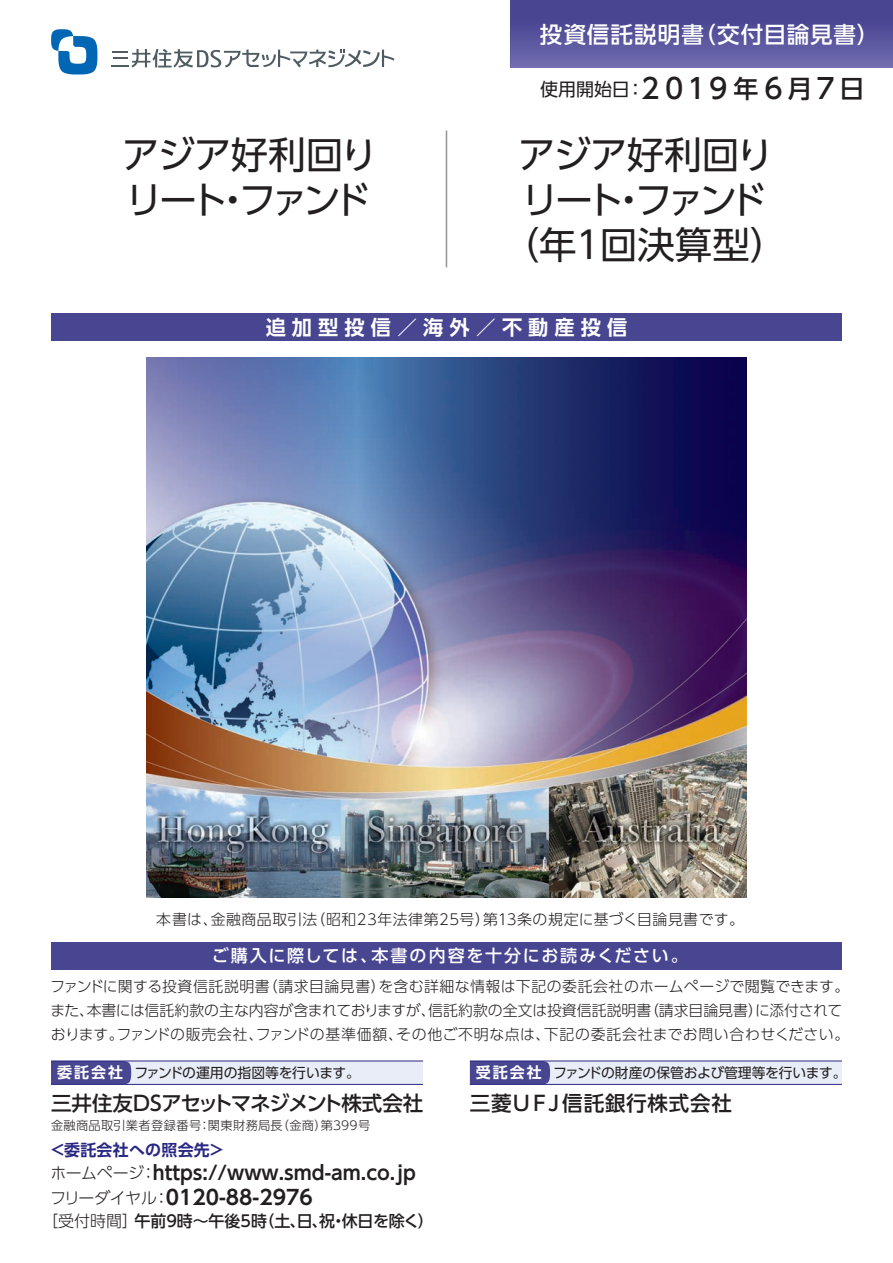
<style>
.page{position:relative;width:893px;height:1263px;background:#fff}
.page>*{position:absolute;margin:0;border:0;box-sizing:border-box;transform-origin:0 0}
.t1{font:37.5px/45px "UD Shin Go Pro";letter-spacing:-.085em;color:#231f20}
.t2{font:500 22.5px "UD Shin Go Pro";letter-spacing:.05em;color:#fff}
.t3{font:500 20.55px "UD Shin Go Pro";letter-spacing:-.05em;color:#231f20}
.t4{font:500 20.55px "UD Shin Go Pro";letter-spacing:.035em;color:#231f20}
.t5{font:700 20.25px "UD Shin Go Pro De";color:#231f20}
.t6{font:700 20.25px "UD Shin Go Pro De";letter-spacing:.3em;color:#fff}
.t7{font:700 19.2px "UD Shin Go Pro De";color:#231f20}
.t8{font:18px "UD Shin Go Pro";color:#231f20}
.t9{font:500 16.95px "UD Shin Go Pro";letter-spacing:.1em;color:#fff}
.t10{font:500 15.9px "UD Shin Go Pro";color:#231f20}
.t11{font:700 15.9px "UD Shin Go Pro De";letter-spacing:.015em;color:#292781}
.t12{font:700 15px "UD Shin Go Pro De";color:#fff}
.t13{font:300 14.85px/23.9px "UD Shin Go Pro";letter-spacing:.015em;color:#231f20}
.t14{font:13.8px "UD Shin Go Pro";letter-spacing:-.025em;color:#231f20}
.t15{font:300 12.15px "UD Shin Go Pro";letter-spacing:.025em;color:#231f20}
.s1{font-weight:500;font-size:27.75px}
.s2{font-weight:500;font-size:24.9px}
.s3{font-family:"UD Shin Go Pro De";font-weight:700;font-size:15px;color:#fff}
.s4{font-family:"UD Shin Go Pro";font-weight:300;font-size:15.9px}
.s5{font-weight:300}
</style>
<div class="page">
<div style="left:51px;top:942px;width:791px;height:27px;background:#484691"></div>
<div style="left:531px;top:1061px;width:311px;height:23px;background:#e8edf7"></div>
<div style="left:470px;top:1062px;width:80px;height:22px;background:#484691"></div>
<hr style="left:470px;top:1084px;width:372px;height:1px;background:#292781">
<hr style="left:470px;top:1061px;width:372px;height:1px;background:#292781">
<div style="left:115px;top:1061px;width:308px;height:23px;background:#e8edf7"></div>
<div style="left:51px;top:1062px;width:80px;height:22px;background:#484691"></div>
<hr style="left:51px;top:1084px;width:372px;height:1px;background:#292781">
<hr style="left:51px;top:1061px;width:372px;height:1px;background:#292781">
<div style="left:51px;top:314px;width:791px;height:27px;background:#484691"></div>
<hr style="left:446px;top:130px;width:1px;height:137px;background:#939598">
<img style="left:146px;top:357px;width:601px;height:540px">
<svg style="left:51px;top:29px;width:46px;height:46px"></svg>
<svg style="left:111px;top:49px;width:283px;height:19px"></svg>
<div style="left:510px;top:0;width:383px;height:68px;background:#484691"></div>
<img style="left:510px;top:31px;width:383px;height:37px">
<h2 class="t2" style="left:540px;top:16px;width:341px">投資信託説明書（交付目論見書）</h2>
<p class="t8" style="left:540px;top:74px;width:326px">使用開始日：<span class="s1">2019</span> <span class="s2">年</span><span class="s1">6</span><span class="s2">月</span><span class="s1">7</span><span class="s2">日</span></p>
<h1 class="t1" style="left:122px;top:131px;width:257px">アジア好利回りリート・ファンド</h1>
<h1 class="t1" style="left:502px;top:131px;width:287px;text-align:center">アジア好利回りリート・ファンド（年１回決算型）</h1>
<h3 class="t6" style="left:266px;top:311px;width:363px">追加型投信／海外／不動産投信</h3>
<p class="t13" style="left:156px;top:907px;width:589px">本書は、金融商品取引法（昭和23年法律第25号）第13条の規定に基づく目論見書です。</p>
<p class="t9" style="left:212px;top:942px;width:478px">ご購入に際しては、本書の内容を十分にお読みください。</p>
<p class="t13" style="left:50px;top:974px;width:800px">ファンドに関する投資信託説明書（請求目論見書）を含む詳細な情報は下記の委託会社のホームページで閲覧できます。また、本書には信託約款の主な内容が含まれておりますが、信託約款の全文は投資信託説明書（請求目論見書）に添付されております。ファンドの販売会社、ファンドの基準価額、その他ご不明な点は、下記の委託会社までお問い合わせください。</p>
<p class="t12" style="left:476px;top:1060px;width:67px">受託会社</p>
<h3 class="t4" style="left:470px;top:1086px;width:264px">三菱ＵＦＪ信託銀行株式会社</h3>
<p class="t14" style="left:57px;top:1061px;width:304px"><span class="s3">委託会社</span> ファンドの運用の指図等を行います。</p>
<p class="t14" style="left:553px;top:1061px;width:295px">ファンドの財産の保管および管理等を行います。</p>
<h3 class="t3" style="left:51px;top:1087px;width:374px">三井住友DSアセットマネジメント株式会社</h3>
<p class="t15" style="left:51px;top:1116px;width:321px">金融商品取引業者登録番号：関東財務局長（金商）第399号</p>
<p class="t11" style="left:50px;top:1137px;width:177px">＜委託会社への照会先＞</p>
<p class="t7" style="left:50px;top:1157px;width:367px"><span class="s4">ホームページ：</span>https://www.smd-am.co.jp</p>
<h3 class="t5" style="left:50px;top:1181px;width:264px"><span class="s4">フリーダイヤル：</span>0120-88-2976</h3>
<p class="t10" style="left:42px;top:1208px;width:393px"><span class="s5">［受付時間］</span>午前9時～午後5時（土、日、祝・休日を除く）</p>
</div>
